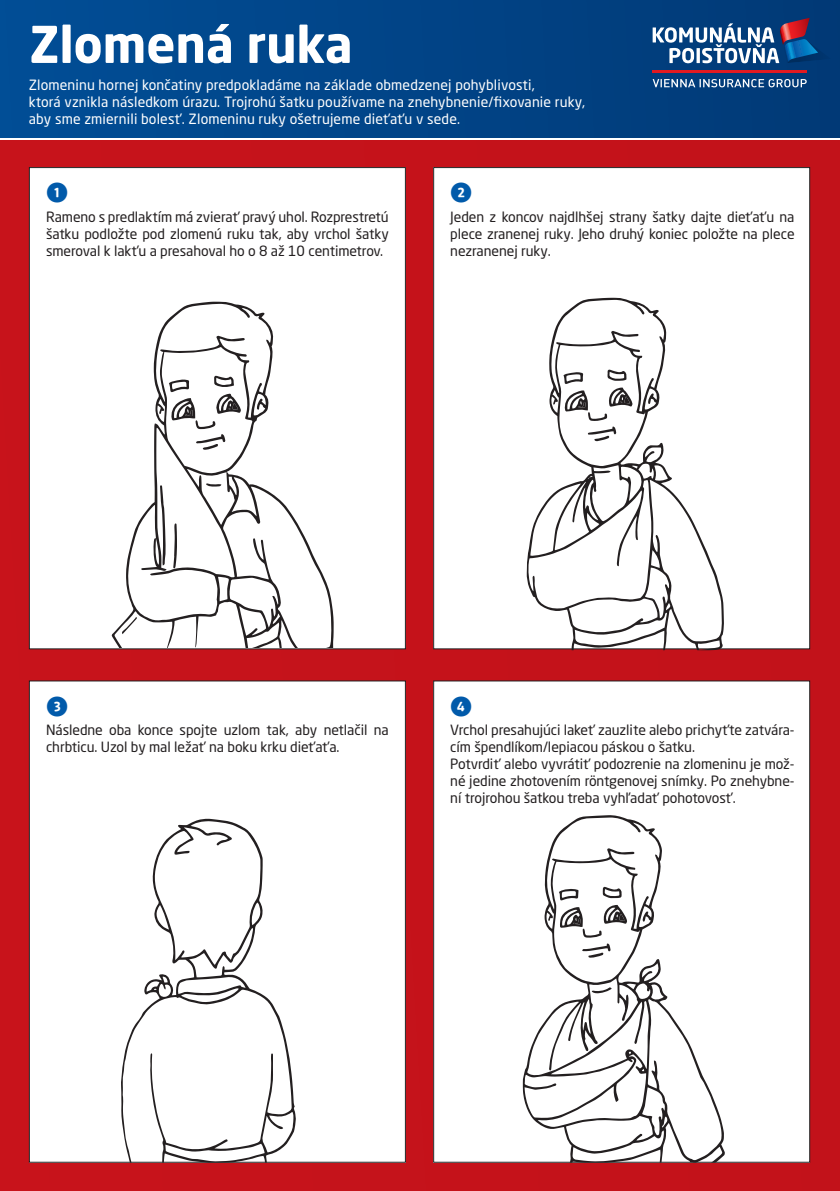
<style>
.page{position:relative;width:840px;height:1191px;background:#fff}
.page>*{position:absolute;margin:0;border:0;box-sizing:border-box;transform-origin:0 0}
.t1{font:700 50px "Neo Sans W1 G";letter-spacing:-.005em;color:#fff}
.t2{font:700 20px "DM Support";color:#015aaa}
.t3{font:14px/16.8px "Neo Sans W1 G";letter-spacing:-.005em;color:#231f20}
.t4{font:14px/16.8px "Neo Sans W1 G";letter-spacing:.01em;color:#fff}
</style>
<div class="page">
<div style="left:0;top:0;width:839px;height:138px;background:linear-gradient(to right,#004e97,#043975)"></div>
<div style="left:0;top:140px;width:839px;height:1051px;background:#c5121a"></div>
<hr style="left:652px;top:70px;width:154px;height:2px;background:#e21a21">
<svg style="left:652px;top:79px;width:154px;height:8px"></svg>
<svg style="left:652px;top:18px;width:178px;height:45px"></svg>
<div style="left:29px;top:681px;width:376px;height:481px;background:#fff"></div>
<div style="left:433px;top:681px;width:376px;height:481px;background:#fff"></div>
<div style="left:29px;top:168px;width:376px;height:481px;background:#fff"></div>
<svg style="left:111px;top:301px;width:223px;height:347px"></svg>
<svg style="left:122px;top:617px;width:15px;height:17px"></svg>
<svg style="left:160px;top:485px;width:6px;height:80px"></svg>
<svg style="left:173px;top:523px;width:4px;height:45px"></svg>
<svg style="left:169px;top:376px;width:72px;height:74px"></svg>
<svg style="left:206px;top:483px;width:15px;height:4px"></svg>
<svg style="left:121px;top:818px;width:175px;height:344px"></svg>
<div style="left:433px;top:168px;width:376px;height:481px;background:#fff"></div>
<svg style="left:526px;top:297px;width:198px;height:353px"></svg>
<svg style="left:563px;top:369px;width:69px;height:72px"></svg>
<svg style="left:522px;top:815px;width:202px;height:347px"></svg>
<svg style="left:558px;top:886px;width:68px;height:51px"></svg>
<svg style="left:582px;top:943px;width:28px;height:14px"></svg>
<svg style="left:591px;top:987px;width:20px;height:6px"></svg>
<h1 class="t1" style="left:29px;top:12px;width:325px">Zlomená ruka</h1>
<p class="t4" style="left:29px;top:76px;width:557px">Zlomeninu hornej končatiny predpokladáme na základe obmedzenej pohyblivosti,<br>ktorá vznikla následkom úrazu. Trojrohú šatku používame na znehybnenie/fixovanie ruky, aby sme zmiernili bolesť. Zlomeninu ruky ošetrujeme dieťaťu v sede.</p>
<h2 class="t2" style="left:46px;top:180px;width:24px">①</h2>
<p class="t3" style="left:46px;top:208px;width:344px;text-align:justify">Rameno s predlaktím má zvierať pravý uhol. Rozprestretú šatku podložte pod zlomenú ruku tak, aby vrchol šatky smeroval k lakťu a presahoval ho o 8 až 10 centimetrov.</p>
<h2 class="t2" style="left:450px;top:180px;width:24px">②</h2>
<p class="t3" style="left:450px;top:208px;width:345px;text-align:justify">Jeden z koncov najdlhšej strany šatky dajte dieťaťu na plece zranenej ruky. Jeho druhý koniec položte na plece nezranenej ruky.</p>
<h2 class="t2" style="left:46px;top:693px;width:24px">③</h2>
<p class="t3" style="left:46px;top:721px;width:344px">Následne oba konce spojte uzlom tak, aby netlačil na chrbticu. Uzol by mal ležať na boku krku dieťaťa.</p>
<h2 class="t2" style="left:450px;top:693px;width:24px">④</h2>
<p class="t3" style="left:450px;top:721px;width:345px">Vrchol presahujúci lakeť zauzlite alebo prichyťte zatvára&shy;cím špendlíkom/lepiacou páskou o šatku.<br>Potvrdiť alebo vyvrátiť podozrenie na zlomeninu je mož&shy;né jedine zhotovením röntgenovej snímky. Po znehybne&shy;ní trojrohou šatkou treba vyhľadať pohotovosť.</p>
</div>
